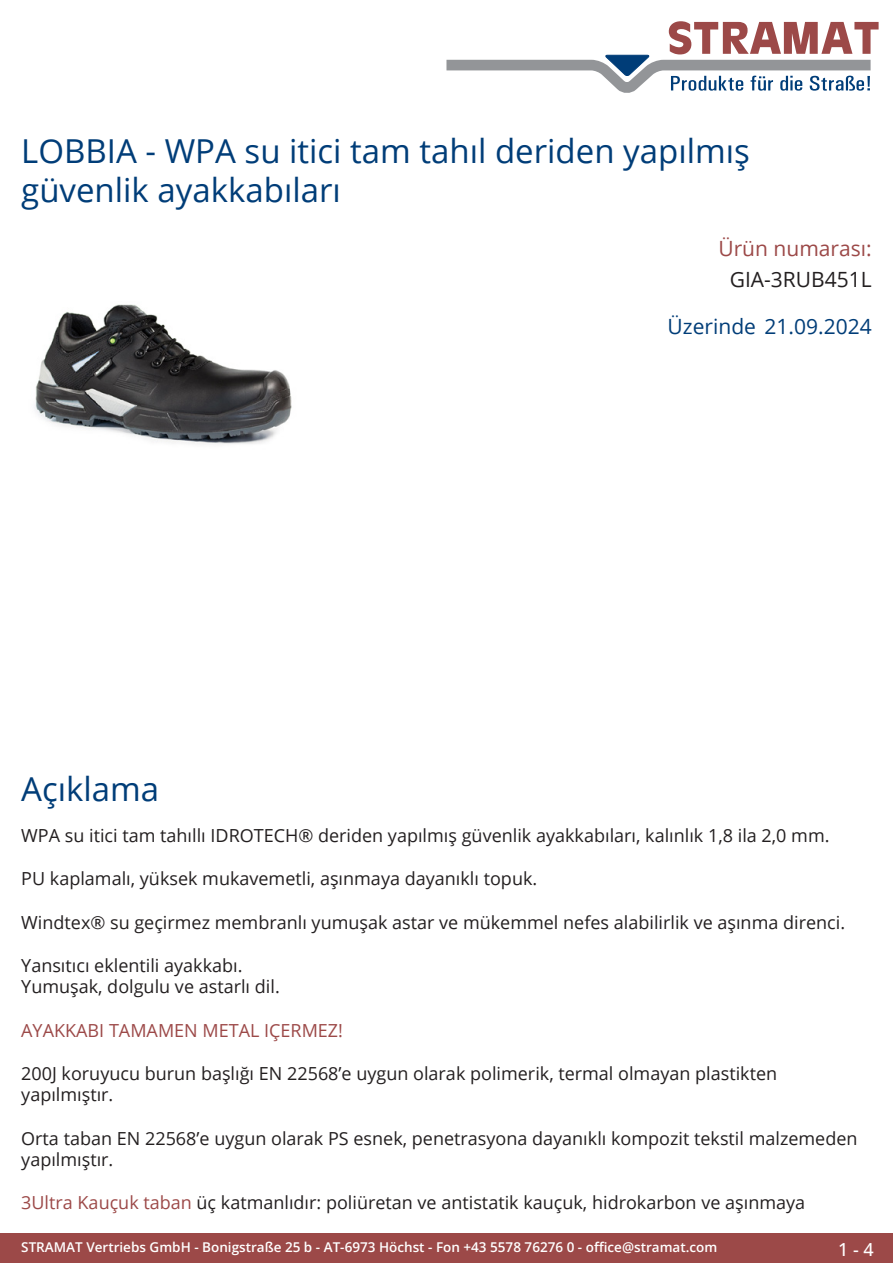
<style>
.page{position:relative;width:893px;height:1263px;background:#fff}
.page>*{position:absolute;margin:0;border:0;box-sizing:border-box;transform-origin:0 0}
.Produkttitel{font:33px/39.6px "Open Sans";color:#003d78}
.Erstellungsdatum{font:21px "Open Sans";color:#003d78}
.TechDaten_Überschrif{font:21px "Open Sans";color:#9c4948}
.TechDaten_Inhalt{font:21px "Open Sans";color:#231f20}
.Beschreibung_Text{font:18px/21.6px "Open Sans";color:#231f20}
.Beschreibung_Text-2{font:18px "Open Sans";color:#9c4948}
.t1{font:500 18px "Open Sans";color:#fff}
.t2{font:600 13.5px "Open Sans";color:#fff}
.s1{color:#9c4948}
</style>
<div class="page">
<div style="left:0;top:1233px;width:893px;height:30px;background:#9c4948"></div>
<svg style="left:446px;top:21px;width:433px;height:72px"></svg>
<img style="left:34px;top:304px;width:258px;height:140px">
<p class="Produkttitel" style="left:21px;top:130px;width:730px">LOBBIA - WPA su itici tam tahıl deriden yapılmış güvenlik ayakkabıları</p>
<p class="TechDaten_Überschrif" style="left:718px;top:234px;width:155px">Ürün numarası:</p>
<p class="TechDaten_Inhalt" style="left:730px;top:265px;width:144px">GIA-3RUB451L</p>
<p class="Erstellungsdatum" style="left:668px;top:312px;width:206px">Üzerinde 21.09.2024</p>
<p class="Produkttitel" style="left:21px;top:768px;width:140px">Açıklama</p>
<p class="Beschreibung_Text" style="left:21px;top:824px;width:810px">WPA su itici tam tahıllı IDROTECH® deriden yapılmış güvenlik ayakkabıları, kalınlık 1,8 ila 2,0 mm.</p>
<p class="Beschreibung_Text" style="left:21px;top:867px;width:517px">PU kaplamalı, yüksek mukavemetli, aşınmaya dayanıklı topuk.</p>
<p class="Beschreibung_Text" style="left:21px;top:911px;width:825px">Windtex® su geçirmez membranlı yumuşak astar ve mükemmel nefes alabilirlik ve aşınma direnci.</p>
<p class="Beschreibung_Text" style="left:21px;top:954px;width:260px">Yansıtıcı eklentili ayakkabı.<br>Yumuşak, dolgulu ve astarlı dil.</p>
<p class="Beschreibung_Text-2" style="left:21px;top:1018px;width:323px">AYAKKABI TAMAMEN METAL IÇERMEZ!</p>
<p class="Beschreibung_Text" style="left:21px;top:1062px;width:757px">200J koruyucu burun başlığı EN 22568’e uygun olarak polimerik, termal olmayan plastikten yapılmıştır.</p>
<p class="Beschreibung_Text" style="left:21px;top:1127px;width:838px">Orta taban EN 22568’e uygun olarak PS esnek, penetrasyona dayanıklı kompozit tekstil malzemeden yapılmıştır.</p>
<p class="Beschreibung_Text" style="left:21px;top:1191px;width:785px"><span class="s1">3Ultra Kauçuk taban</span> üç katmanlıdır: poliüretan ve antistatik kauçuk, hidrokarbon ve aşınmaya</p>
<p class="t2" style="left:21px;top:1238px;width:698px">STRAMAT Vertriebs GmbH - Bonigstraße 25 b - AT-6973 Höchst - Fon +43 5578 76276 0 - office@stramat.com</p>
<p class="t1" style="left:838px;top:1237px;width:37px">1 - 4</p>
</div>
